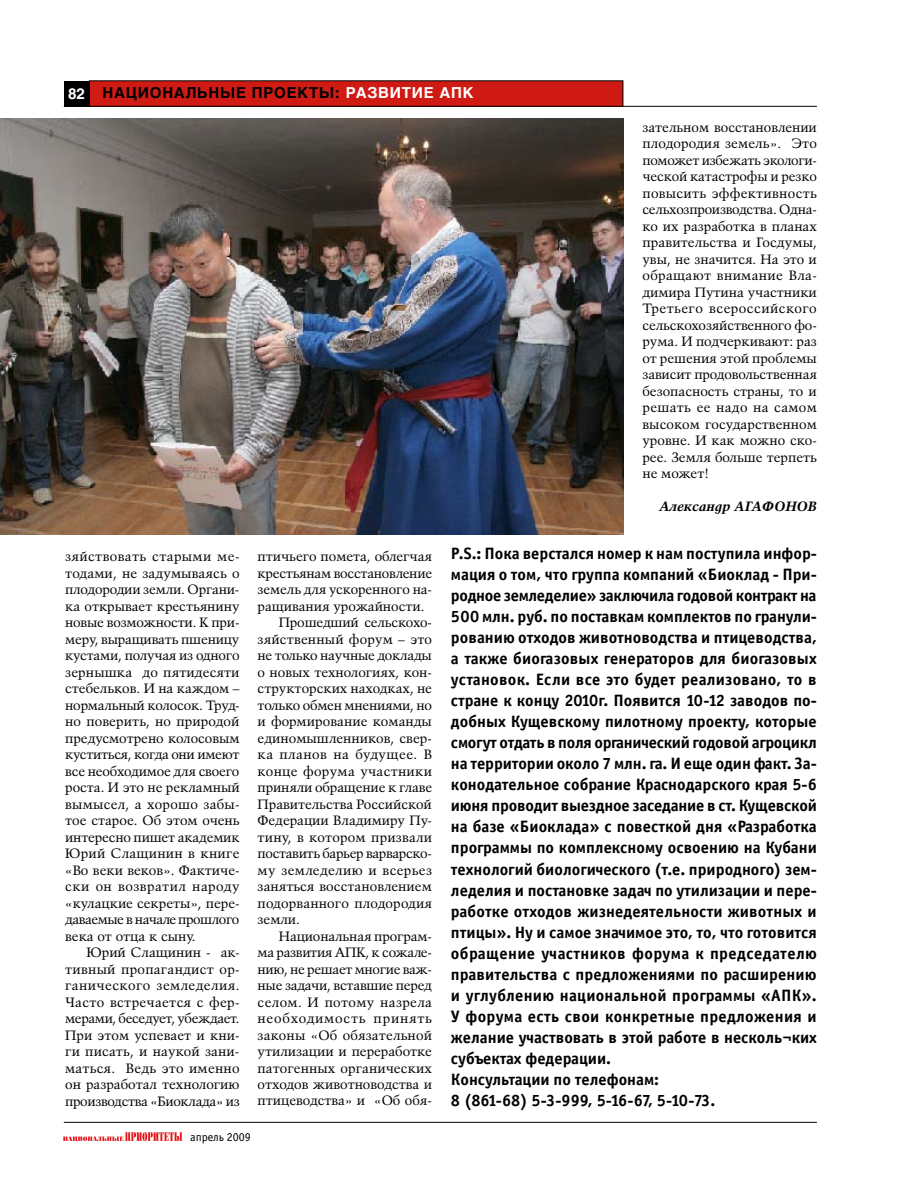
<style>
.page{position:relative;width:902px;height:1178px;background:#fff}
.page>*{position:absolute;margin:0;border:0;box-sizing:border-box;transform-origin:0 0}
.t1{font:16.5px/21px "Officina Sans Bold C";color:#000}
.t2{font:700 15px "Helios";letter-spacing:.05em;color:#000}
.t3{font:13.5px/16.5px "Talisman";color:#000;text-align:justify}
.t4{font:13.5px "Talisman";letter-spacing:-.025em;color:#000}
.t5{font:13.5px "Talisman";letter-spacing:.03em;color:#000}
.t6{font:13.5px "Talisman";letter-spacing:.025em;color:#000}
.t7{font:13.5px "Talisman";letter-spacing:.06em;color:#000}
.t8{font:13.5px "Talisman";letter-spacing:.035em;color:#000}
.t9{font:italic 700 13.5px "Talisman";color:#000}
.t10{font:12px "Officina Sans Book C";color:#000}
.s1{color:#fff}
</style>
<div class="page">
<hr style="left:64px;top:106px;width:752px;height:1px;background:#000">
<hr style="left:64px;top:1122px;width:752px;height:1px;background:#000">
<svg style="left:63px;top:1132px;width:119px;height:10px"></svg>
<img style="left:0;top:119px;width:623px;height:415px">
<div style="left:89px;top:81px;width:534px;height:25px;background:#d01b14"></div>
<div style="left:89px;top:80px;width:534px;height:27px;border:1px solid #000"></div>
<div style="left:64px;top:81px;width:25px;height:25px;background:#000"></div>
<p class="t2" style="left:68px;top:84px;width:407px"><span class="s1">82</span> национальные проекты: <span class="s1">развитие апк</span></p>
<p class="t3" style="left:65px;top:548px;width:176px">зяйствовать старыми ме&shy;тодами, не задумываясь о плодородии земли. Органи&shy;ка открывает крестьянину новые возможности. К при&shy;меру, выращивать пшеницу кустами, получая из одного зернышка до пятидесяти стебельков. И на каждом – нормальный колосок. Труд&shy;но поверить, но природой предусмотрено колосовым куститься, когда они имеют все необходимое для своего роста. И это не рекламный вымысел, а хорошо забы&shy;тое старое. Об этом очень интересно пишет академик Юрий Слащинин в книге «Во веки веков». Фактиче&shy;ски он возвратил народу «кулацкие секреты», пере&shy;даваемые в начале прошлого века от отца к сыну.</p>
<p class="t3" style="left:65px;top:944px;width:176px;text-indent:21px">Юрий Слащинин - ак&shy;тивный пропагандист ор&shy;ганического земледелия.<br>Часто встречается с фер&shy;мерами, беседует, убеждает.<br>При этом успевает и кни&shy;ги писать, и наукой зани&shy;маться. Ведь это именно он разработал технологию производства «Биоклада» из</p>
<p class="t3" style="left:257px;top:548px;width:176px">птичьего помета, облегчая</p>
<p class="t3" style="left:257px;top:564px;width:176px">крестьянам восстановление</p>
<p class="t3" style="left:257px;top:581px;width:176px">земель для ускоренного на-</p>
<p class="t3" style="left:257px;top:597px;width:168px">ращивания урожайности.</p>
<p class="t3" style="left:279px;top:614px;width:154px">Прошедший сельскохо-</p>
<p class="t3" style="left:257px;top:630px;width:176px">зяйственный форум – это</p>
<p class="t3" style="left:257px;top:647px;width:176px">не только научные доклады</p>
<p class="t3" style="left:257px;top:663px;width:176px">о новых технологиях, кон-</p>
<p class="t3" style="left:257px;top:680px;width:176px">структорских находках, не</p>
<p class="t3" style="left:257px;top:696px;width:176px">только обмен мнениями, но</p>
<p class="t3" style="left:257px;top:713px;width:176px">и формирование команды</p>
<p class="t3" style="left:257px;top:729px;width:176px">единомышленников, свер-</p>
<p class="t8" style="left:257px;top:746px;width:176px">ка планов на будущее. В</p>
<p class="t6" style="left:257px;top:763px;width:176px">конце форума участники</p>
<p class="t3" style="left:257px;top:779px;width:176px">приняли обращение к главе</p>
<p class="t3" style="left:257px;top:795px;width:176px">Правительства Российской</p>
<p class="t3" style="left:257px;top:812px;width:176px">Федерации Владимиру Пу-</p>
<p class="t3" style="left:257px;top:828px;width:176px">тину, в котором призвали</p>
<p class="t4" style="left:257px;top:845px;width:176px">поставить барьер варварско-</p>
<p class="t5" style="left:257px;top:862px;width:176px">му земледелию и всерьез</p>
<p class="t3" style="left:257px;top:878px;width:176px">заняться восстановлением</p>
<p class="t3" style="left:257px;top:894px;width:176px">подорванного плодородия</p>
<p class="t3" style="left:257px;top:911px;width:44px">земли.</p>
<p class="t3" style="left:279px;top:927px;width:155px">Национальная програм-</p>
<p class="t4" style="left:257px;top:944px;width:176px">ма развития АПК, к сожале-</p>
<p class="t4" style="left:257px;top:961px;width:176px">нию, не решает многие важ-</p>
<p class="t3" style="left:257px;top:977px;width:176px">ные задачи, вставшие перед</p>
<p class="t5" style="left:257px;top:994px;width:176px">селом. И потому назрела</p>
<p class="t7" style="left:257px;top:1010px;width:176px">необходимость принять</p>
<p class="t3" style="left:257px;top:1026px;width:176px">законы «Об обязательной</p>
<p class="t3" style="left:257px;top:1043px;width:176px">утилизации и переработке</p>
<p class="t3" style="left:257px;top:1059px;width:176px">патогенных органических</p>
<p class="t3" style="left:257px;top:1076px;width:176px">отходов животноводства и</p>
<p class="t3" style="left:257px;top:1092px;width:176px">птицеводства» и «Об обя-</p>
<p class="t10" style="left:190px;top:1130px;width:62px">апрель 2009</p>
<p class="t3" style="left:642px;top:119px;width:176px">зательном восстановлении плодородия земель». Это поможет избежать экологи&shy;ческой катастрофы и резко повысить эффективность сельхозпроизводства. Одна&shy;ко их разработка в планах правительства и Госдумы, увы, не значится. На это и обращают внимание Вла&shy;димира Путина участники Третьего всероссийского сельскохозяйственного фо&shy;рума. И подчеркивают: раз от решения этой проблемы зависит продовольственная безопасность страны, то и решать ее надо на самом высоком государственном уровне. И как можно ско&shy;рее. Земля больше терпеть не может!</p>
<p class="t9" style="left:659px;top:498px;width:159px">Александр АГАФОНОВ</p>
<p class="t1" style="left:451px;top:543px;width:367px">P.S.: Пока верстался номер к нам поступила инфор&shy;мация о том, что группа компаний «Биоклад - При&shy;родное земледелие» заключила годовой контракт на 500 млн. руб. по поставкам комплектов по гранули&shy;рованию отходов животноводства и птицеводства, а также биогазовых генераторов для биогазовых установок. Если все это будет реализовано, то в стране к концу 2010г. Появится 10-12 заводов по&shy;добных Кущевскому пилотному проекту, которые смогут отдать в поля органический годовой агроцикл на территории около 7 млн. га. И еще один факт. За&shy;конодательное собрание Краснодарского края 5-6 июня проводит выездное заседание в ст. Кущевской на базе «Биоклада» с повесткой дня «Разработка программы по комплексному освоению на Кубани технологий биологического (т.е. природного) зем&shy;леделия и постановке задач по утилизации и пере&shy;работке отходов жизнедеятельности животных и птицы». Ну и самое значимое это, то, что готовится обращение участников форума к председателю правительства с предложениями по расширению и углублению национальной программы «АПК».<br>У форума есть свои конкретные предложения и желание участвовать в этой работе в несколь¬ких субъектах федерации.<br>Консультации по телефонам:<br>8 (861-68) 5-3-999, 5-16-67, 5-10-73.</p>
</div>
